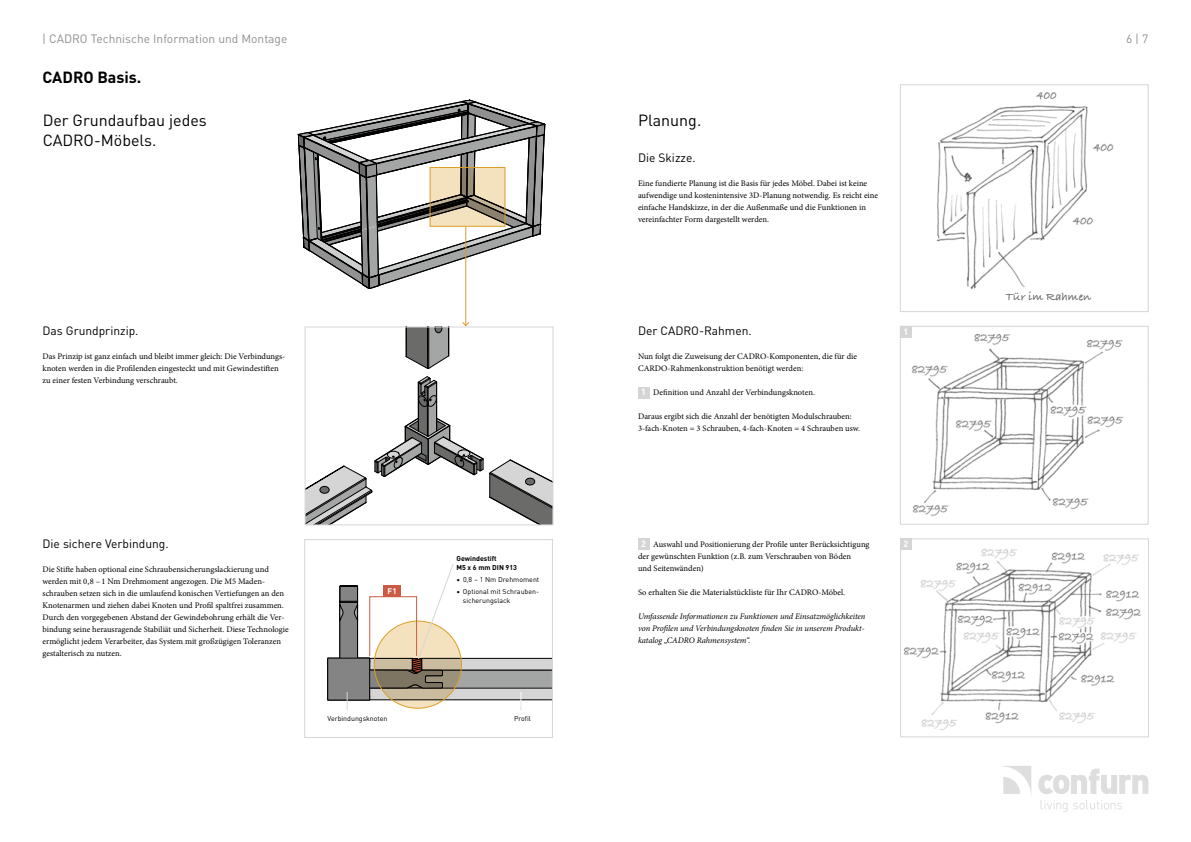
<style>
.page{position:relative;width:1191px;height:842px;background:#fff}
.page>*{position:absolute;margin:0;border:0;box-sizing:border-box;transform-origin:0 0}
.t1{font:16px/20px "DIN Pro";color:#000}
.t2{font:700 16px "DIN Pro";color:#000}
.t3{font:12px "DIN Pro";color:#000}
.t4{font:12px "DIN Pro";color:#8f908f}
.t5{font:700 12px "Bradley Hand ITCTT";color:#6b6b6a}
.t6{font:700 9px "DIN Pro";color:#fff}
.t7{font:8.5px/12px "Minion Pro";color:#000}
.t8{font:italic 8.5px/12px "Minion Pro";letter-spacing:-.005em;color:#000;text-align:justify}
.t9{font:700 8px "DIN Pro";color:#fff}
.t10{font:7px/9px "DIN Pro";color:#000}
.t11{font:700 7px/9px "DIN Pro";color:#000}
.s1{font-family:"DIN Pro";font-weight:700;font-size:9px;color:#fff}
</style>
<div class="page">
<svg style="left:1003px;top:766px;width:28px;height:28px"></svg>
<svg style="left:1038px;top:769px;width:110px;height:25px"></svg>
<svg style="left:1040px;top:800px;width:27px;height:12px"></svg>
<svg style="left:1073px;top:800px;width:49px;height:9px"></svg>
<svg style="left:298px;top:99px;width:247px;height:200px"></svg>
<img style="left:936px;top:92px;width:178px;height:197px">
<div style="left:900px;top:85px;width:248px;height:227px;border:1px solid #d5d5d5"></div>
<div style="left:304px;top:539px;width:248px;height:199px;border:1px solid #d5d5d5"></div>
<hr style="left:465px;top:227px;width:1px;height:99px;background:#db9e27">
<svg style="left:462px;top:321px;width:8px;height:5px"></svg>
<svg style="left:327px;top:563px;width:225px;height:147px"></svg>
<svg style="left:432px;top:169px;width:71px;height:56px;background:#baad91"></svg>
<div style="left:430px;top:167px;width:75px;height:60px;border:1px solid #db9e27"></div>
<svg style="left:307px;top:376px;width:244px;height:147px"></svg>
<div style="left:320px;top:486px;width:9px;height:7px;background:#6b6b6a;border-radius:50%"></div>
<div style="left:320px;top:486px;width:9px;height:7px;border:1px solid #000;border-radius:50%"></div>
<svg style="left:406px;top:329px;width:43px;height:40px;background:#888988"></svg>
<div style="left:525px;top:478px;width:10px;height:7px;background:#6b6b6a;border-radius:50%"></div>
<div style="left:525px;top:478px;width:10px;height:7px;border:1px solid #000;border-radius:50%"></div>
<div style="left:305px;top:327px;width:248px;height:198px;border:1px solid #d5d5d5"></div>
<img style="left:902px;top:328px;width:222px;height:188px">
<div style="left:900px;top:326px;width:248px;height:198px;border:1px solid #d5d5d5"></div>
<img style="left:903px;top:541px;width:238px;height:189px">
<div style="left:900px;top:539px;width:248px;height:198px;border:1px solid #d5d5d5"></div>
<div style="left:369px;top:596px;width:48px;height:60px;border:1px solid #cc5b44"></div>
<div style="left:384px;top:585px;width:17px;height:12px;background:#cc5b44"></div>
<div style="left:900px;top:326px;width:11px;height:11px;background:#d5d5d5"></div>
<div style="left:900px;top:539px;width:11px;height:11px;background:#d5d5d5"></div>
<div style="left:638px;top:387px;width:11px;height:11px;background:#d5d5d5"></div>
<div style="left:638px;top:539px;width:11px;height:11px;background:#d5d5d5"></div>
<h2 class="t4" style="left:42px;top:29px;width:247px">| CADRO Technische Information und Montage</h2>
<h2 class="t4" style="left:1126px;top:29px;width:24px">6 | 7</h2>
<h1 class="t2" style="left:43px;top:65px;width:100px">CADRO Basis.</h1>
<h1 class="t1" style="left:43px;top:109px;width:166px">Der Grundaufbau jedes<br>CADRO-Möbels.</h1>
<h1 class="t1" style="left:638px;top:109px;width:65px">Planung.</h1>
<h2 class="t3" style="left:638px;top:148px;width:59px">Die Skizze.</h2>
<p class="t7" style="left:638px;top:177px;width:242px">Eine fundierte Planung ist die Basis für jedes Möbel. Dabei ist keine aufwendige und kostenintensive 3D-Planung notwendig. Es reicht eine einfache Handskizze, in der die Außenmaße und die Funktionen in vereinfachter Form dargestellt werden.</p>
<h2 class="t5" style="left:1006px;top:287px;width:87px">Tür im Rahmen</h2>
<h2 class="t3" style="left:43px;top:322px;width:97px">Das Grundprinzip.</h2>
<p class="t7" style="left:43px;top:350px;width:244px">Das Prinzip ist ganz einfach und bleibt immer gleich: Die Verbindungs&shy;knoten werden in die Profilenden eingesteckt und mit Gewindestiften zu einer festen Verbindung verschraubt.</p>
<h2 class="t3" style="left:638px;top:322px;width:115px">Der CADRO-Rahmen.</h2>
<p class="t7" style="left:638px;top:350px;width:221px">Nun folgt die Zuweisung der CADRO-Komponenten, die für die<br>CARDO-Rahmenkonstruktion benötigt werden:</p>
<p class="t7" style="left:641px;top:386px;width:175px"><span class="s1">1</span> Definition und Anzahl der Verbindungsknoten.</p>
<p class="t7" style="left:638px;top:410px;width:223px">Daraus ergibt sich die Anzahl der benötigten Modulschrauben:<br>3-fach-Knoten = 3 Schrauben, 4-fach-Knoten = 4 Schrauben usw.</p>
<p class="t6" style="left:903px;top:324px;width:6px">1</p>
<h2 class="t3" style="left:43px;top:534px;width:128px">Die sichere Verbindung.</h2>
<p class="t7" style="left:43px;top:563px;width:248px">Die Stifte haben optional eine Schraubensicherungslackierung und werden mit 0,8 – 1 Nm Drehmoment angezogen. Die M5 Maden&shy;schrauben setzen sich in die umlaufend konischen Vertiefungen an den Knotenarmen und ziehen dabei Knoten und Profil spaltfrei zusammen.<br>Durch den vorgegebenen Abstand der Gewindebohrung erhält die Ver&shy;bindung seine herausragende Stabiliät und Sicherheit. Diese Technologie ermöglicht jedem Verarbeiter, das System mit großzügigen Toleranzen gestalterisch zu nutzen.</p>
<p class="t9" style="left:387px;top:585px;width:11px">F1</p>
<p class="t11" style="left:456px;top:553px;width:62px">Gewindestift<br>M5 x 6 mm DIN 913</p>
<p class="t10" style="left:456px;top:574px;width:84px">• 0,8 – 1 Nm Drehmoment</p>
<p class="t10" style="left:463px;top:586px;width:78px;text-indent:-6px">• Optional mit Schrauben&shy;sicherungslack</p>
<p class="t7" style="left:638px;top:538px;width:233px;text-indent:3px"><span class="s1">2</span> Auswahl und Positionierung der Profile unter Berücksichtigung der gewünschten Funktion (z.B. zum Verschrauben von Böden<br>und Seitenwänden)</p>
<p class="t7" style="left:638px;top:586px;width:208px">So erhalten Sie die Materialstückliste für Ihr CADRO-Möbel.</p>
<p class="t8" style="left:638px;top:610px;width:229px">Umfassende Informationen zu Funktionen und Einsatzmöglichkeiten von Profilen und Verbindungsknoten finden Sie in unserem Produkt&shy;katalog „CADRO Rahmensystem“.</p>
<p class="t6" style="left:903px;top:537px;width:6px">2</p>
<p class="t10" style="left:327px;top:714px;width:62px">Verbindungsknoten</p>
<p class="t10" style="left:514px;top:714px;width:18px">Profil</p>
</div>
